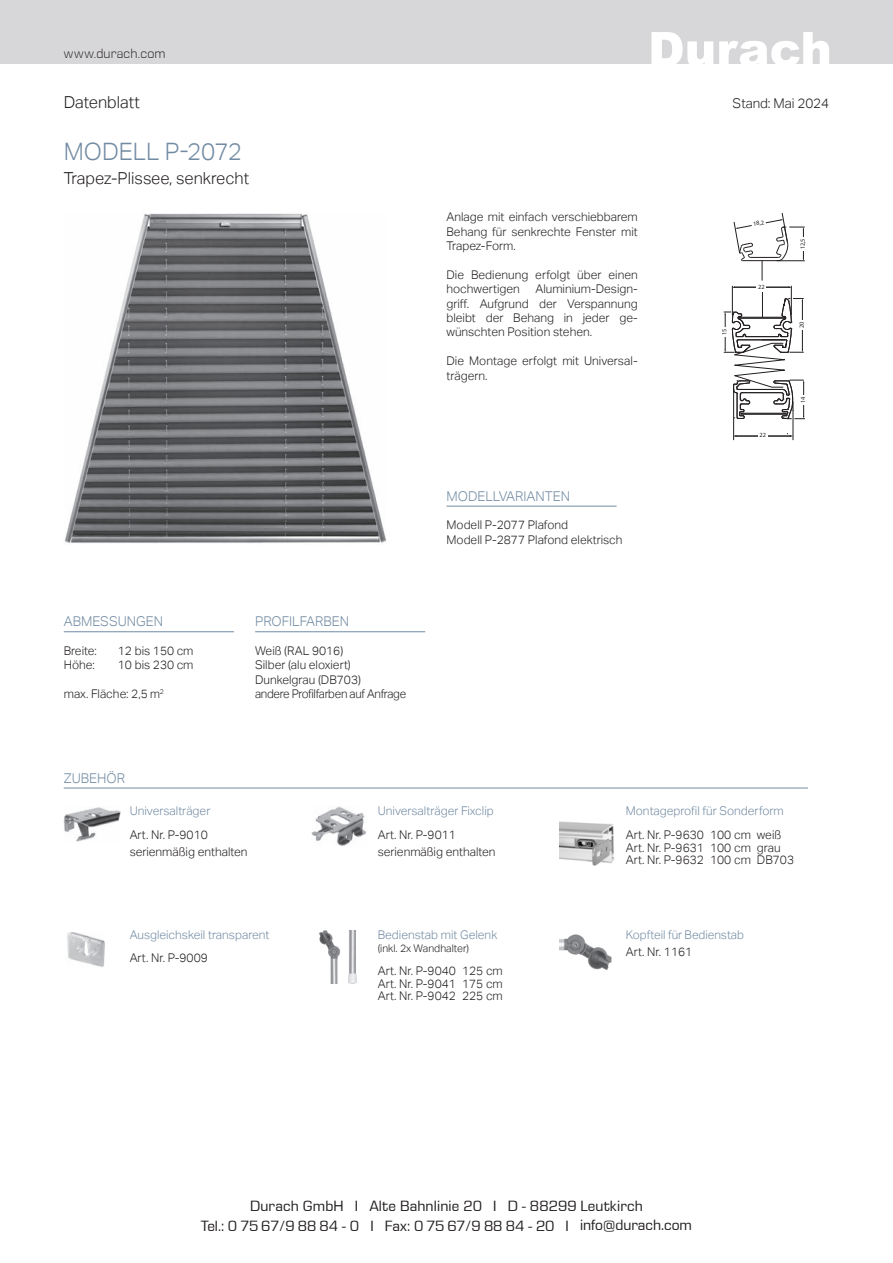
<style>
.page{position:relative;width:893px;height:1263px;background:#fff}
.page>*{position:absolute;margin:0;border:0;box-sizing:border-box;transform-origin:0 0}
.t1{font:300 24px "Aktiv Grotesk";letter-spacing:-.005em;color:#728ba3}
.t2{font:300 16.5px "Aktiv Grotesk";color:#231f20}
.t3{font:15px/19.8px "Eurostile Next W1 G";letter-spacing:.01em;color:#231f20;text-align:center}
.t4{font:300 13.5px "Aktiv Grotesk";color:#728ba3}
.t5{font:300 13.5px "Eurostile Next W1 G";letter-spacing:.015em;color:#231f20}
.t6{font:300 13.5px "Aktiv Grotesk";letter-spacing:-.005em;color:#231f20}
.t7{font:300 12px/14.4px "Aktiv Grotesk";color:#231f20}
.t8{font:300 12px "Aktiv Grotesk";color:#728ba3}
.t9{font:300 10.5px "Aktiv Grotesk";color:#231f20}
.t10{font:6.3px "Myriad Pro";color:#231f20}
</style>
<div class="page">
<div style="left:0;top:0;width:893px;height:64px;background:#d7d6d9"></div>
<svg style="left:651px;top:32px;width:178px;height:32px"></svg>
<img style="left:64px;top:213px;width:323px;height:331px">
<img style="left:67px;top:932px;width:38px;height:35px">
<img style="left:64px;top:807px;width:56px;height:34px">
<img style="left:312px;top:807px;width:54px;height:39px">
<hr style="left:446px;top:506px;width:171px;height:1px;background:#728ba3">
<hr style="left:64px;top:788px;width:744px;height:1px;background:#728ba3">
<hr style="left:255px;top:631px;width:170px;height:1px;background:#728ba3">
<hr style="left:64px;top:631px;width:170px;height:1px;background:#728ba3">
<hr style="left:736px;top:436px;width:55px;height:1px;background:#231f20">
<svg style="left:787px;top:433px;width:6px;height:4px"></svg>
<hr style="left:793px;top:401px;width:1px;height:39px;background:#231f20">
<hr style="left:733px;top:388px;width:1px;height:52px;background:#231f20">
<div style="left:758px;top:433px;width:10px;height:6px;background:#fff"></div>
<svg style="left:724px;top:213px;width:81px;height:206px"></svg>
<img style="left:560px;top:821px;width:54px;height:45px">
<img style="left:560px;top:934px;width:52px;height:36px">
<img style="left:348px;top:930px;width:9px;height:54px">
<img style="left:319px;top:930px;width:21px;height:53px">
<p class="t5" style="left:64px;top:46px;width:103px">www.durach.com</p>
<h2 class="t2" style="left:64px;top:92px;width:78px">Datenblatt</h2>
<h1 class="t1" style="left:64px;top:137px;width:180px">MODELL P-2072</h1>
<h2 class="t2" style="left:64px;top:169px;width:187px">Trapez-Plissee, senkrecht</h2>
<p class="t7" style="left:446px;top:210px;width:193px;text-align:justify">Anlage mit einfach verschiebbarem Behang für senkrechte Fenster mit Trapez-Form.</p>
<p class="t7" style="left:446px;top:267px;width:193px">Die Bedienung erfolgt über einen hochwertigen</p>
<p class="t7" style="left:446px;top:282px;width:193px;text-align:justify;text-indent:89px">Aluminium-Design&shy;griff. Aufgrund der Verspannung bleibt der Behang in jeder ge&shy;wünschten Position stehen.</p>
<p class="t7" style="left:446px;top:354px;width:193px">Die Montage erfolgt mit Universal&shy;trägern.</p>
<p class="t4" style="left:64px;top:614px;width:101px">ABMESSUNGEN</p>
<p class="t4" style="left:255px;top:614px;width:95px">PROFILFARBEN</p>
<p class="t7" style="left:255px;top:644px;width:153px">Weiß (RAL 9016)<br>Silber (alu eloxiert)<br>Dunkelgrau (DB703)<br>andere Profilfarben auf Anfrage</p>
<p class="t7" style="left:64px;top:644px;width:34px">Breite:</p>
<p class="t7" style="left:118px;top:644px;width:77px">12 bis 150 cm</p>
<p class="t7" style="left:64px;top:658px;width:33px">Höhe:</p>
<p class="t7" style="left:118px;top:658px;width:77px">10 bis 230 cm</p>
<p class="t7" style="left:64px;top:687px;width:102px">max. Fläche: 2,5 m<sup>2</sup></p>
<p class="t4" style="left:64px;top:770px;width:63px">ZUBEHÖR</p>
<p class="t4" style="left:446px;top:488px;width:125px">MODELLVARIANTEN</p>
<p class="t7" style="left:446px;top:518px;width:178px">Modell P-2077 Plafond<br>Modell P-2877 Plafond elektrisch</p>
<p class="t6" style="left:733px;top:95px;width:98px">Stand: Mai 2024</p>
<p class="t10" style="left:720px;top:335px;width:8px;rotate:-90deg">15</p>
<p class="t10" style="left:752px;top:220px;width:13px;rotate:-8deg">18,2</p>
<p class="t10" style="left:758px;top:282px;width:8px">22</p>
<p class="t10" style="left:759px;top:431px;width:8px">22</p>
<p class="t10" style="left:799px;top:249px;width:13px;rotate:-90deg">12,5</p>
<p class="t10" style="left:798px;top:328px;width:8px;rotate:-90deg">20</p>
<p class="t10" style="left:799px;top:403px;width:8px;rotate:-90deg">14</p>
<p class="t8" style="left:130px;top:804px;width:82px">Universalträger</p>
<p class="t7" style="left:130px;top:826px;width:119px;line-height:17px">Art. Nr. P-9010 serienmäßig enthalten</p>
<p class="t8" style="left:130px;top:928px;width:141px">Ausgleichskeil transparent</p>
<p class="t7" style="left:130px;top:951px;width:80px">Art. Nr. P-9009</p>
<p class="t8" style="left:378px;top:804px;width:118px">Universalträger Fixclip</p>
<p class="t7" style="left:378px;top:826px;width:119px;line-height:17px">Art. Nr. P-9011 serienmäßig enthalten</p>
<p class="t8" style="left:378px;top:928px;width:121px">Bedienstab mit Gelenk</p>
<p class="t9" style="left:378px;top:942px;width:93px">(inkl. 2x Wandhalter)</p>
<p class="t7" style="left:378px;top:964px;width:127px;line-height:12.8px;text-align:justify">Art. Nr. P-9040 125 cm Art. Nr. P-9041 175 cm Art. Nr. P-9042 225 cm</p>
<p class="t8" style="left:626px;top:804px;width:159px">Montageprofil für Sonderform</p>
<p class="t7" style="left:626px;top:828px;width:170px;line-height:12.8px">Art. Nr. P-9630 100 cm weiß<br>Art. Nr. P-9631 100 cm grau<br>Art. Nr. P-9632 100 cm DB703</p>
<p class="t8" style="left:626px;top:928px;width:120px">Kopfteil für Bedienstab</p>
<p class="t7" style="left:626px;top:944px;width:68px">Art. Nr. 1161</p>
<p class="t3" style="left:201px;top:1195px;width:493px">Durach GmbH I Alte Bahnlinie 20 I D - 88299 Leutkirch<br>Tel.: 0 75 67/9 88 84 - 0 I Fax: 0 75 67/9 88 84 - 20 I info@durach.com</p>
</div>
